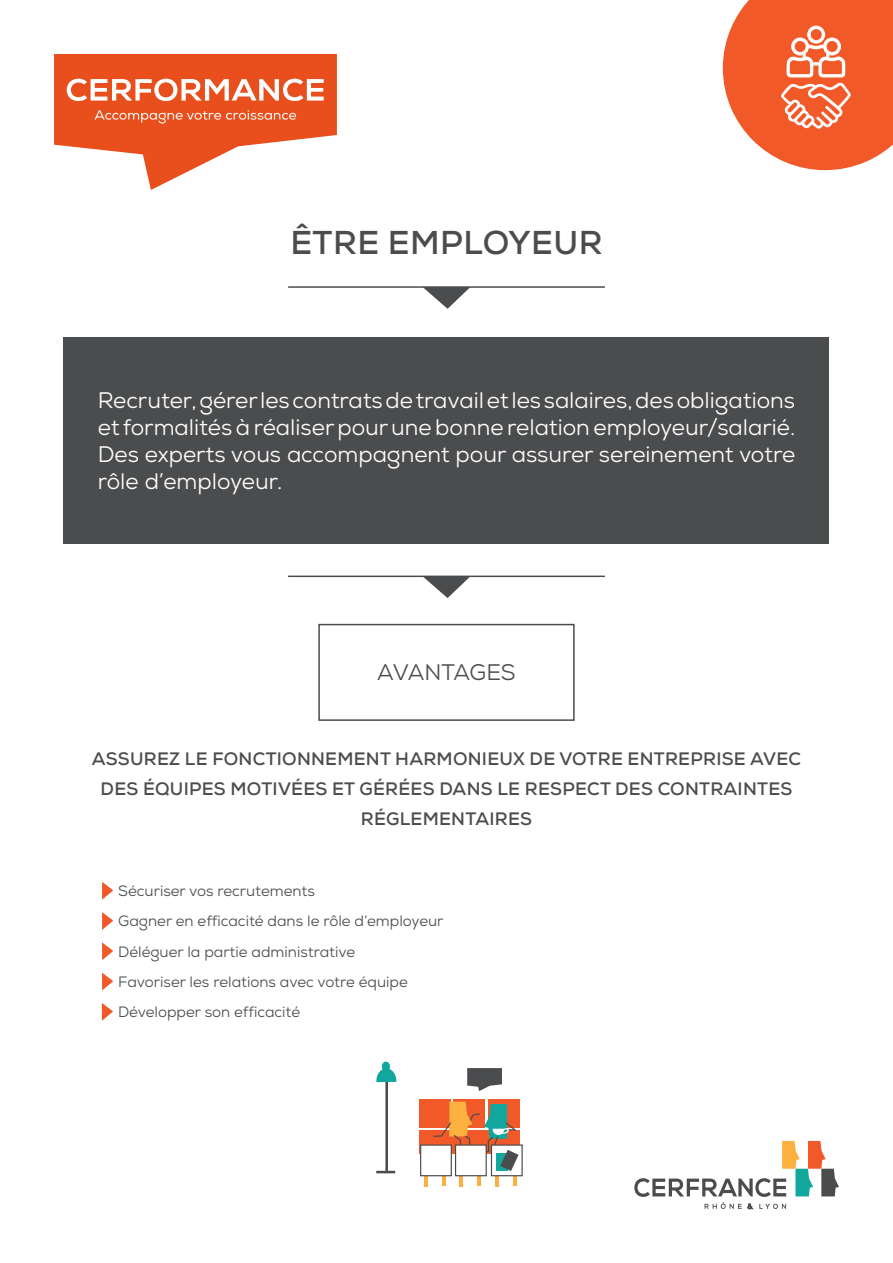
<style>
.page{position:relative;width:893px;height:1263px;background:#fff}
.page>*{position:absolute;margin:0;border:0;box-sizing:border-box;transform-origin:0 0}
.t1{font:700 33px "Nexa";letter-spacing:.015em;color:#4b4c4d}
.t2{font:22.5px/27px "Nexa";color:#fff;text-align:justify}
.t3{font:22.5px "Nexa";letter-spacing:-.02em;color:#4b4c4d}
.t4{font:700 18px/30px "Nexa";letter-spacing:.015em;color:#4b4c4d;text-align:center}
.t5{font:15px "Nexa";color:#4b4c4d}
</style>
<div class="page">
<div style="left:64px;top:337px;width:765px;height:207px;background:#4b4c4d"></div>
<div style="left:318px;top:624px;width:257px;height:97px;border:2px solid #4b4c4d"></div>
<svg style="left:424px;top:288px;width:46px;height:21px"></svg>
<svg style="left:423px;top:577px;width:47px;height:21px"></svg>
<hr style="left:288px;top:286px;width:317px;height:2px;background:#4b4c4d">
<hr style="left:288px;top:576px;width:317px;height:1px;background:#4b4c4d">
<svg style="left:102px;top:882px;width:11px;height:18px"></svg>
<svg style="left:102px;top:912px;width:11px;height:18px"></svg>
<svg style="left:102px;top:942px;width:11px;height:18px"></svg>
<svg style="left:102px;top:973px;width:11px;height:17px"></svg>
<svg style="left:102px;top:1003px;width:11px;height:18px"></svg>
<svg style="left:54px;top:54px;width:283px;height:136px"></svg>
<svg style="left:634px;top:1141px;width:205px;height:68px"></svg>
<svg style="left:723px;top:0;width:170px;height:170px"></svg>
<svg style="left:467px;top:1068px;width:35px;height:23px"></svg>
<div style="left:419px;top:1099px;width:31px;height:28px;background:#f15929"></div>
<svg style="left:453px;top:1099px;width:31px;height:3px"></svg>
<div style="left:488px;top:1099px;width:31px;height:28px;background:#f15929"></div>
<div style="left:420px;top:1130px;width:100px;height:24px;background:#f15929"></div>
<hr style="left:425px;top:1160px;width:3px;height:27px;background:#fbb03f">
<hr style="left:442px;top:1159px;width:4px;height:27px;background:#fbb03f">
<hr style="left:460px;top:1160px;width:3px;height:27px;background:#fbb03f">
<hr style="left:477px;top:1159px;width:3px;height:27px;background:#fbb03f">
<hr style="left:495px;top:1160px;width:4px;height:27px;background:#fbb03f">
<hr style="left:513px;top:1159px;width:3px;height:27px;background:#fbb03f">
<hr style="left:385px;top:1081px;width:3px;height:90px;background:#4b4c4d">
<svg style="left:376px;top:1171px;width:19px;height:2px"></svg>
<svg style="left:376px;top:1068px;width:20px;height:14px"></svg>
<div style="left:382px;top:1061px;width:8px;height:10px;background:#12a79d;border-radius:50%"></div>
<div style="left:421px;top:1145px;width:30px;height:31px;background:#fff"></div>
<div style="left:420px;top:1144px;width:32px;height:32px;border:1px solid #4b4c4d"></div>
<div style="left:456px;top:1145px;width:30px;height:31px;background:#fff"></div>
<div style="left:455px;top:1144px;width:32px;height:32px;border:1px solid #4b4c4d"></div>
<div style="left:491px;top:1145px;width:31px;height:31px;background:#fff"></div>
<div style="left:491px;top:1144px;width:32px;height:32px;border:1px solid #4b4c4d"></div>
<svg style="left:432px;top:1102px;width:86px;height:69px"></svg>
<p class="t1" style="left:290px;top:221px;width:314px">ÊTRE EMPLOYEUR</p>
<p class="t2" style="left:98px;top:387px;width:699px">Recruter, gérer les contrats de travail et les salaires, des obligations et formalités à réaliser pour une bonne relation employeur/salarié.<br>Des experts vous accompagnent pour assurer sereinement votre rôle d’employeur.</p>
<p class="t3" style="left:377px;top:658px;width:140px">AVANTAGES</p>
<p class="t4" style="left:92px;top:744px;width:711px">ASSUREZ LE FONCTIONNEMENT HARMONIEUX DE VOTRE ENTREPRISE AVEC<br>DES ÉQUIPES MOTIVÉES ET GÉRÉES DANS LE RESPECT DES CONTRAINTES<br>RÉGLEMENTAIRES</p>
<p class="t5" style="left:118px;top:881px;width:198px">Sécuriser vos recrutements</p>
<p class="t5" style="left:118px;top:911px;width:327px">Gagner en efficacité dans le rôle d’employeur</p>
<p class="t5" style="left:118px;top:942px;width:238px">Déléguer la partie administrative</p>
<p class="t5" style="left:118px;top:972px;width:291px">Favoriser les relations avec votre équipe</p>
<p class="t5" style="left:118px;top:1002px;width:184px">Développer son efficacité</p>
</div>
